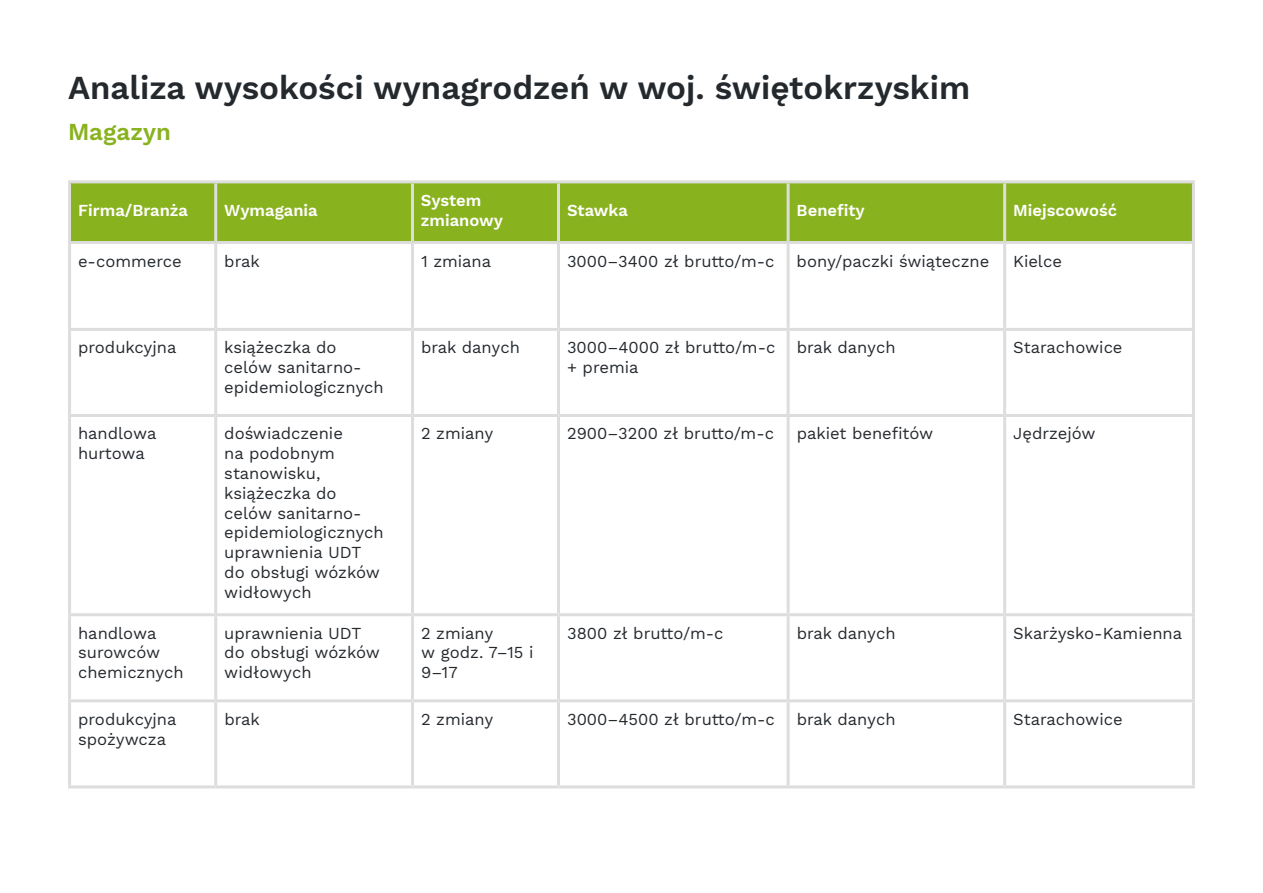
<style>
.page{position:relative;width:1263px;height:893px;background:#fff}
.page>*{position:absolute;margin:0;border:0;box-sizing:border-box;transform-origin:0 0}
.t1{font:600 33px "Work Sans";color:#24292e}
.t2{font:600 24px "Work Sans";color:#89b21f}
.t3{font:16.5px/19.8px "Work Sans";color:#24292e}
.t4{font:600 16.5px/19.8px "Work Sans";color:#fff}
</style>
<div class="page">
<div style="left:71px;top:183px;width:1121px;height:58px;background:#89b21f"></div>
<hr style="left:68px;top:180px;width:148px;height:3px;background:#ddd">
<hr style="left:68px;top:183px;width:3px;height:58px;background:#ddd">
<hr style="left:216px;top:180px;width:196px;height:3px;background:#ddd">
<hr style="left:214px;top:183px;width:3px;height:58px;background:#ddd">
<hr style="left:412px;top:180px;width:146px;height:3px;background:#ddd">
<hr style="left:411px;top:183px;width:3px;height:58px;background:#ddd">
<hr style="left:558px;top:180px;width:230px;height:3px;background:#ddd">
<hr style="left:557px;top:183px;width:3px;height:58px;background:#ddd">
<hr style="left:788px;top:180px;width:217px;height:3px;background:#ddd">
<hr style="left:787px;top:183px;width:3px;height:58px;background:#ddd">
<hr style="left:1005px;top:180px;width:190px;height:3px;background:#ddd">
<hr style="left:1003px;top:183px;width:3px;height:58px;background:#ddd">
<hr style="left:1192px;top:183px;width:3px;height:58px;background:#ddd">
<hr style="left:68px;top:241px;width:148px;height:3px;background:#ddd">
<hr style="left:68px;top:244px;width:3px;height:84px;background:#ddd">
<hr style="left:216px;top:241px;width:196px;height:3px;background:#ddd">
<hr style="left:214px;top:244px;width:3px;height:84px;background:#ddd">
<hr style="left:412px;top:241px;width:146px;height:3px;background:#ddd">
<hr style="left:411px;top:244px;width:3px;height:84px;background:#ddd">
<hr style="left:558px;top:241px;width:230px;height:3px;background:#ddd">
<hr style="left:557px;top:244px;width:3px;height:84px;background:#ddd">
<hr style="left:788px;top:241px;width:217px;height:3px;background:#ddd">
<hr style="left:787px;top:244px;width:3px;height:84px;background:#ddd">
<hr style="left:1005px;top:241px;width:190px;height:3px;background:#ddd">
<hr style="left:1003px;top:244px;width:3px;height:84px;background:#ddd">
<hr style="left:1192px;top:244px;width:3px;height:84px;background:#ddd">
<hr style="left:68px;top:328px;width:148px;height:3px;background:#ddd">
<hr style="left:68px;top:331px;width:3px;height:83px;background:#ddd">
<hr style="left:216px;top:328px;width:196px;height:3px;background:#ddd">
<hr style="left:214px;top:331px;width:3px;height:83px;background:#ddd">
<hr style="left:412px;top:328px;width:146px;height:3px;background:#ddd">
<hr style="left:411px;top:331px;width:3px;height:83px;background:#ddd">
<hr style="left:558px;top:328px;width:230px;height:3px;background:#ddd">
<hr style="left:557px;top:331px;width:3px;height:83px;background:#ddd">
<hr style="left:788px;top:328px;width:217px;height:3px;background:#ddd">
<hr style="left:787px;top:331px;width:3px;height:83px;background:#ddd">
<hr style="left:1005px;top:328px;width:190px;height:3px;background:#ddd">
<hr style="left:1003px;top:331px;width:3px;height:83px;background:#ddd">
<hr style="left:1192px;top:331px;width:3px;height:83px;background:#ddd">
<hr style="left:68px;top:414px;width:148px;height:3px;background:#ddd">
<hr style="left:68px;top:417px;width:3px;height:196px;background:#ddd">
<hr style="left:216px;top:414px;width:196px;height:3px;background:#ddd">
<hr style="left:214px;top:417px;width:3px;height:196px;background:#ddd">
<hr style="left:412px;top:414px;width:146px;height:3px;background:#ddd">
<hr style="left:411px;top:417px;width:3px;height:196px;background:#ddd">
<hr style="left:558px;top:414px;width:230px;height:3px;background:#ddd">
<hr style="left:557px;top:417px;width:3px;height:196px;background:#ddd">
<hr style="left:788px;top:414px;width:217px;height:3px;background:#ddd">
<hr style="left:787px;top:417px;width:3px;height:196px;background:#ddd">
<hr style="left:1005px;top:414px;width:190px;height:3px;background:#ddd">
<hr style="left:1003px;top:417px;width:3px;height:196px;background:#ddd">
<hr style="left:1192px;top:417px;width:3px;height:196px;background:#ddd">
<hr style="left:68px;top:613px;width:148px;height:3px;background:#ddd">
<hr style="left:68px;top:616px;width:3px;height:83px;background:#ddd">
<hr style="left:216px;top:613px;width:196px;height:3px;background:#ddd">
<hr style="left:214px;top:616px;width:3px;height:83px;background:#ddd">
<hr style="left:412px;top:613px;width:146px;height:3px;background:#ddd">
<hr style="left:411px;top:616px;width:3px;height:83px;background:#ddd">
<hr style="left:558px;top:613px;width:230px;height:3px;background:#ddd">
<hr style="left:557px;top:616px;width:3px;height:83px;background:#ddd">
<hr style="left:788px;top:613px;width:217px;height:3px;background:#ddd">
<hr style="left:787px;top:616px;width:3px;height:83px;background:#ddd">
<hr style="left:1005px;top:613px;width:190px;height:3px;background:#ddd">
<hr style="left:1003px;top:616px;width:3px;height:83px;background:#ddd">
<hr style="left:1192px;top:616px;width:3px;height:83px;background:#ddd">
<hr style="left:68px;top:699px;width:148px;height:3px;background:#ddd">
<hr style="left:68px;top:702px;width:3px;height:83px;background:#ddd">
<hr style="left:216px;top:699px;width:196px;height:3px;background:#ddd">
<hr style="left:214px;top:702px;width:3px;height:83px;background:#ddd">
<hr style="left:412px;top:699px;width:146px;height:3px;background:#ddd">
<hr style="left:411px;top:702px;width:3px;height:83px;background:#ddd">
<hr style="left:558px;top:699px;width:230px;height:3px;background:#ddd">
<hr style="left:557px;top:702px;width:3px;height:83px;background:#ddd">
<hr style="left:788px;top:699px;width:217px;height:3px;background:#ddd">
<hr style="left:787px;top:702px;width:3px;height:83px;background:#ddd">
<hr style="left:1005px;top:699px;width:190px;height:3px;background:#ddd">
<hr style="left:1003px;top:702px;width:3px;height:83px;background:#ddd">
<hr style="left:1192px;top:702px;width:3px;height:83px;background:#ddd">
<hr style="left:68px;top:785px;width:148px;height:3px;background:#ddd">
<hr style="left:216px;top:785px;width:196px;height:3px;background:#ddd">
<hr style="left:412px;top:785px;width:146px;height:3px;background:#ddd">
<hr style="left:558px;top:785px;width:230px;height:3px;background:#ddd">
<hr style="left:788px;top:785px;width:217px;height:3px;background:#ddd">
<hr style="left:1005px;top:785px;width:190px;height:3px;background:#ddd">
<h1 class="t1" style="left:68px;top:68px;width:904px">Analiza wysokości wynagrodzeń w woj. świętokrzyskim</h1>
<h2 class="t2" style="left:68px;top:118px;width:105px">Magazyn</h2>
<p class="t4" style="left:78px;top:201px;width:111px">Firma/Branża</p>
<p class="t4" style="left:224px;top:201px;width:95px">Wymagania</p>
<p class="t4" style="left:421px;top:191px;width:84px">System zmianowy</p>
<p class="t4" style="left:567px;top:201px;width:62px">Stawka</p>
<p class="t4" style="left:797px;top:201px;width:70px">Benefity</p>
<p class="t4" style="left:1013px;top:201px;width:105px">Miejscowość</p>
<p class="t3" style="left:78px;top:252px;width:105px">e-commerce</p>
<p class="t3" style="left:224px;top:252px;width:37px">brak</p>
<p class="t3" style="left:421px;top:252px;width:72px">1 zmiana</p>
<p class="t3" style="left:567px;top:252px;width:209px">3000–3400 zł brutto/m-c</p>
<p class="t3" style="left:797px;top:252px;width:194px">bony/paczki świąteczne</p>
<p class="t3" style="left:1013px;top:252px;width:50px">Kielce</p>
<p class="t3" style="left:78px;top:338px;width:100px">produkcyjna</p>
<p class="t3" style="left:224px;top:338px;width:161px">książeczka do celów sanitarno&shy;epidemiologicznych</p>
<p class="t3" style="left:421px;top:338px;width:100px">brak danych</p>
<p class="t3" style="left:567px;top:338px;width:210px">3000–4000 zł brutto/m-c + premia</p>
<p class="t3" style="left:797px;top:338px;width:100px">brak danych</p>
<p class="t3" style="left:1013px;top:338px;width:111px">Starachowice</p>
<p class="t3" style="left:78px;top:425px;width:80px">handlowa hurtowa</p>
<p class="t3" style="left:224px;top:425px;width:161px">doświadczenie<br>na podobnym stanowisku, książeczka do celów sanitarno&shy;epidemiologicznych uprawnienia UDT do obsługi wózków widłowych</p>
<p class="t3" style="left:421px;top:425px;width:74px">2 zmiany</p>
<p class="t3" style="left:567px;top:425px;width:209px">2900–3200 zł brutto/m-c</p>
<p class="t3" style="left:797px;top:425px;width:138px">pakiet benefitów</p>
<p class="t3" style="left:1013px;top:425px;width:84px">Jędrzejów</p>
<p class="t3" style="left:78px;top:624px;width:107px">handlowa surowców chemicznych</p>
<p class="t3" style="left:224px;top:624px;width:157px">uprawnienia UDT do obsługi wózków widłowych</p>
<p class="t3" style="left:421px;top:624px;width:114px">2 zmiany<br>w godz. 7–15 i<br>9–17</p>
<p class="t3" style="left:567px;top:624px;width:158px">3800 zł brutto/m-c</p>
<p class="t3" style="left:797px;top:624px;width:100px">brak danych</p>
<p class="t3" style="left:1013px;top:624px;width:170px">Skarżysko-Kamienna</p>
<p class="t3" style="left:78px;top:710px;width:100px">produkcyjna spożywcza</p>
<p class="t3" style="left:224px;top:710px;width:37px">brak</p>
<p class="t3" style="left:421px;top:710px;width:74px">2 zmiany</p>
<p class="t3" style="left:567px;top:710px;width:209px">3000–4500 zł brutto/m-c</p>
<p class="t3" style="left:797px;top:710px;width:100px">brak danych</p>
<p class="t3" style="left:1013px;top:710px;width:111px">Starachowice</p>
</div>
